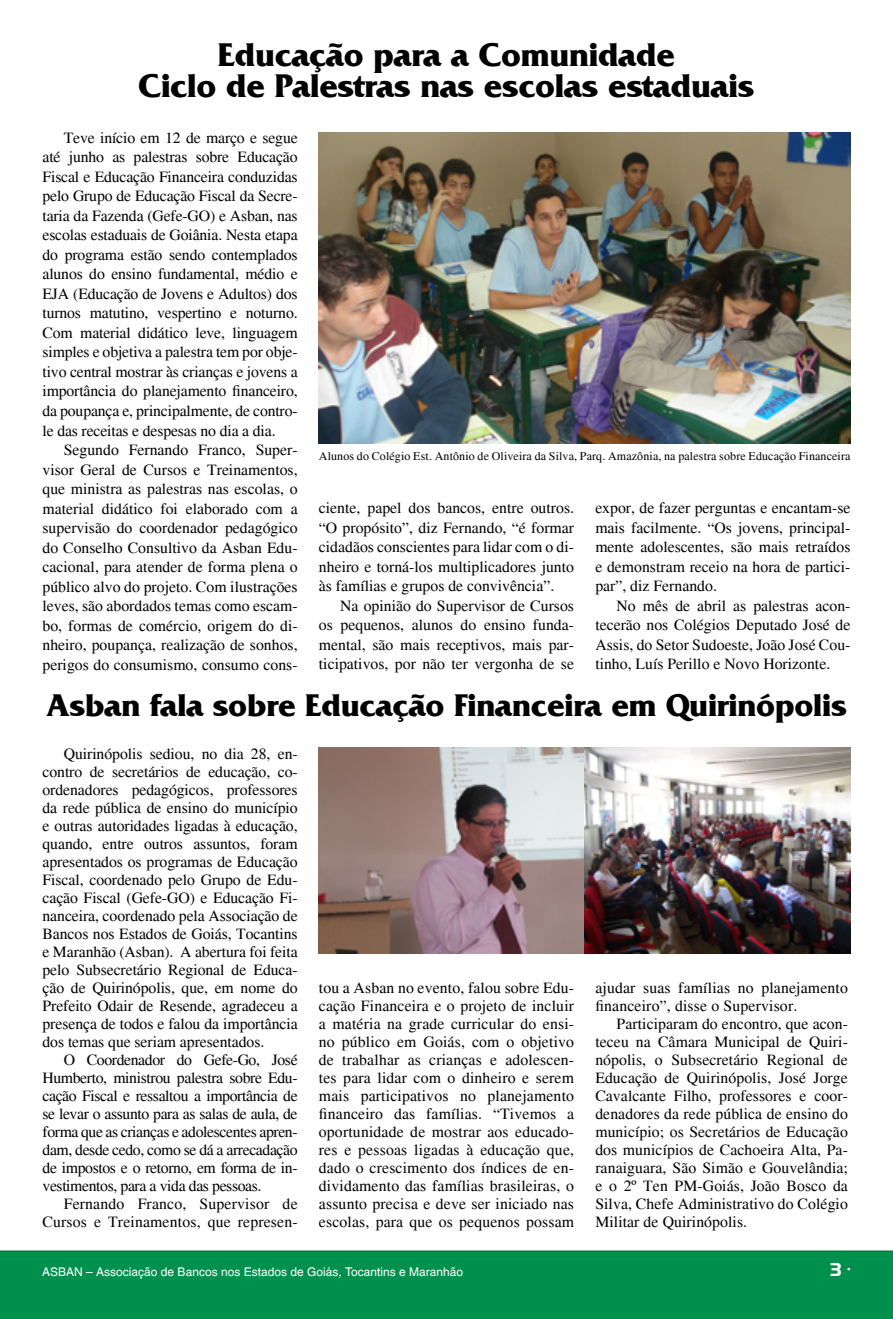
<style>
.page{position:relative;width:893px;height:1319px;background:#fff}
.page>*{position:absolute;margin:0;border:0;box-sizing:border-box;transform-origin:0 0}
.t1{font:700 34.5px/31.5px "France";letter-spacing:-.01em;color:#000;text-align:center}
.t2{font:700 33px "France";letter-spacing:-.01em;color:#000}
.t3{font:18px "Aero Regular SWFTE";color:#fff}
.t4{font:15.75px/18px "Times";color:#000;text-align:justify}
.t5{font:12px "Times";letter-spacing:.01em;color:#000}
.t6{font:12px "Switzerland Plain";color:#fff}
</style>
<div class="page">
<div style="left:0;top:1250px;width:893px;height:68px;background:#00904d"></div>
<hr style="left:0;top:1250px;width:893px;height:1px;background:#007f3e">
<img style="left:319px;top:132px;width:531px;height:311px">
<img style="left:319px;top:747px;width:531px;height:205px">
<h1 class="t1" style="left:139px;top:39px;width:617px">Educação para a Comunidade<br>Ciclo de Palestras nas escolas estaduais</h1>
<p class="t4" style="left:43px;top:128px;width:257px;line-height:19.5px;text-indent:21px">Teve início em 12 de março e segue até junho as palestras sobre Educação Fiscal e Educação Financeira conduzidas pelo Grupo de Educação Fiscal da Secre&shy;taria da Fazenda (Gefe-GO) e Asban, nas escolas estaduais de Goiânia. Nesta etapa do programa estão sendo contemplados alunos do ensino fundamental, médio e EJA (Educação de Jovens e Adultos) dos turnos matutino, vespertino e noturno.<br>Com material didático leve, linguagem simples e objetiva a palestra tem por obje&shy;tivo central mostrar às crianças e jovens a importância do planejamento financeiro, da poupança e, principalmente, de contro&shy;le das receitas e despesas no dia a dia.</p>
<p class="t4" style="left:43px;top:440px;width:257px;line-height:19.5px;text-indent:21px">Segundo Fernando Franco, Super&shy;visor Geral de Cursos e Treinamentos, que ministra as palestras nas escolas, o material didático foi elaborado com a supervisão do coordenador pedagógico do Conselho Consultivo da Asban Edu&shy;cacional, para atender de forma plena o público alvo do projeto. Com ilustrações leves, são abordados temas como escam&shy;bo, formas de comércio, origem do di&shy;nheiro, poupança, realização de sonhos, perigos do consumismo, consumo cons-</p>
<p class="t5" style="left:319px;top:449px;width:533px">Alunos do Colégio Est. Antônio de Oliveira da Silva, Parq. Amazônia, na palestra sobre Educação Financeira</p>
<p class="t4" style="left:319px;top:498px;width:257px;line-height:19.5px">ciente, papel dos bancos, entre outros. “O propósito”, diz Fernando, “é formar cidadãos conscientes para lidar com o di&shy;nheiro e torná-los multiplicadores junto às famílias e grupos de convivência”.</p>
<p class="t4" style="left:319px;top:595px;width:257px;line-height:19.5px;text-indent:21px">Na opinião do Supervisor de Cursos os pequenos, alunos do ensino funda&shy;mental, são mais receptivos, mais par&shy;ticipativos, por não ter vergonha de se</p>
<p class="t4" style="left:595px;top:498px;width:257px;line-height:19.5px">expor, de fazer perguntas e encantam-se mais facilmente. “Os jovens, principal&shy;mente adolescentes, são mais retraídos e demonstram receio na hora de partici&shy;par”, diz Fernando.</p>
<p class="t4" style="left:595px;top:595px;width:257px;line-height:19.5px;text-indent:21px">No mês de abril as palestras acon&shy;tecerão nos Colégios Deputado José de Assis, do Setor Sudoeste, João José Cou&shy;tinho, Luís Perillo e Novo Horizonte.</p>
<h2 class="t2" style="left:46px;top:686px;width:802px">Asban fala sobre Educação Financeira em Quirinópolis</h2>
<p class="t4" style="left:43px;top:744px;width:257px;text-indent:21px">Quirinópolis sediou, no dia 28, en&shy;contro de secretários de educação, co&shy;ordenadores pedagógicos, professores da rede pública de ensino do município e outras autoridades ligadas à educação, quando, entre outros assuntos, foram apresentados os programas de Educação Fiscal, coordenado pelo Grupo de Edu&shy;cação Fiscal (Gefe-GO) e Educação Fi&shy;nanceira, coordenado pela Associação de Bancos nos Estados de Goiás, Tocantins e Maranhão (Asban). A abertura foi feita pelo Subsecretário Regional de Educa&shy;ção de Quirinópolis, que, em nome do Prefeito Odair de Resende, agradeceu a presença de todos e falou da importância dos temas que seriam apresentados.</p>
<p class="t4" style="left:43px;top:1050px;width:257px;text-indent:21px">O Coordenador do Gefe-Go, José Humberto, ministrou palestra sobre Edu&shy;cação Fiscal e ressaltou a importância de se levar o assunto para as salas de aula, de forma que as crianças e adolescentes apren&shy;dam, desde cedo, como se dá a arrecadação de impostos e o retorno, em forma de in&shy;vestimentos, para a vida das pessoas.</p>
<p class="t4" style="left:43px;top:1194px;width:257px;text-align:right">Fernando Franco, Supervisor de<br>Cursos e Treinamentos, que represen-</p>
<p class="t4" style="left:319px;top:978px;width:257px">tou a Asban no evento, falou sobre Edu&shy;cação Financeira e o projeto de incluir a matéria na grade curricular do ensi&shy;no público em Goiás, com o objetivo de trabalhar as crianças e adolescen&shy;tes para lidar com o dinheiro e serem mais participativos no planejamento financeiro das famílias. “Tivemos a oportunidade de mostrar aos educado&shy;res e pessoas ligadas à educação que, dado o crescimento dos índices de en&shy;dividamento das famílias brasileiras, o assunto precisa e deve ser iniciado nas escolas, para que os pequenos possam</p>
<p class="t4" style="left:595px;top:978px;width:254px">ajudar suas famílias no planejamento financeiro”, disse o Supervisor.</p>
<p class="t4" style="left:595px;top:1014px;width:254px;text-indent:21px">Participaram do encontro, que acon&shy;teceu na Câmara Municipal de Quiri&shy;nópolis, o Subsecretário Regional de Educação de Quirinópolis, José Jorge Cavalcante Filho, professores e coor&shy;denadores da rede pública de ensino do município; os Secretários de Educação dos municípios de Cachoeira Alta, Pa&shy;ranaiguara, São Simão e Gouvelândia; e o 2º Ten PM-Goiás, João Bosco da Silva, Chefe Administrativo do Colégio Militar de Quirinópolis.</p>
<p class="t6" style="left:42px;top:1264px;width:423px">ASBAN – Associação de Bancos nos Estados de Goiás, Tocantins e Maranhão</p>
<p class="t3" style="left:831px;top:1258px;width:21px">3 •</p>
</div>
